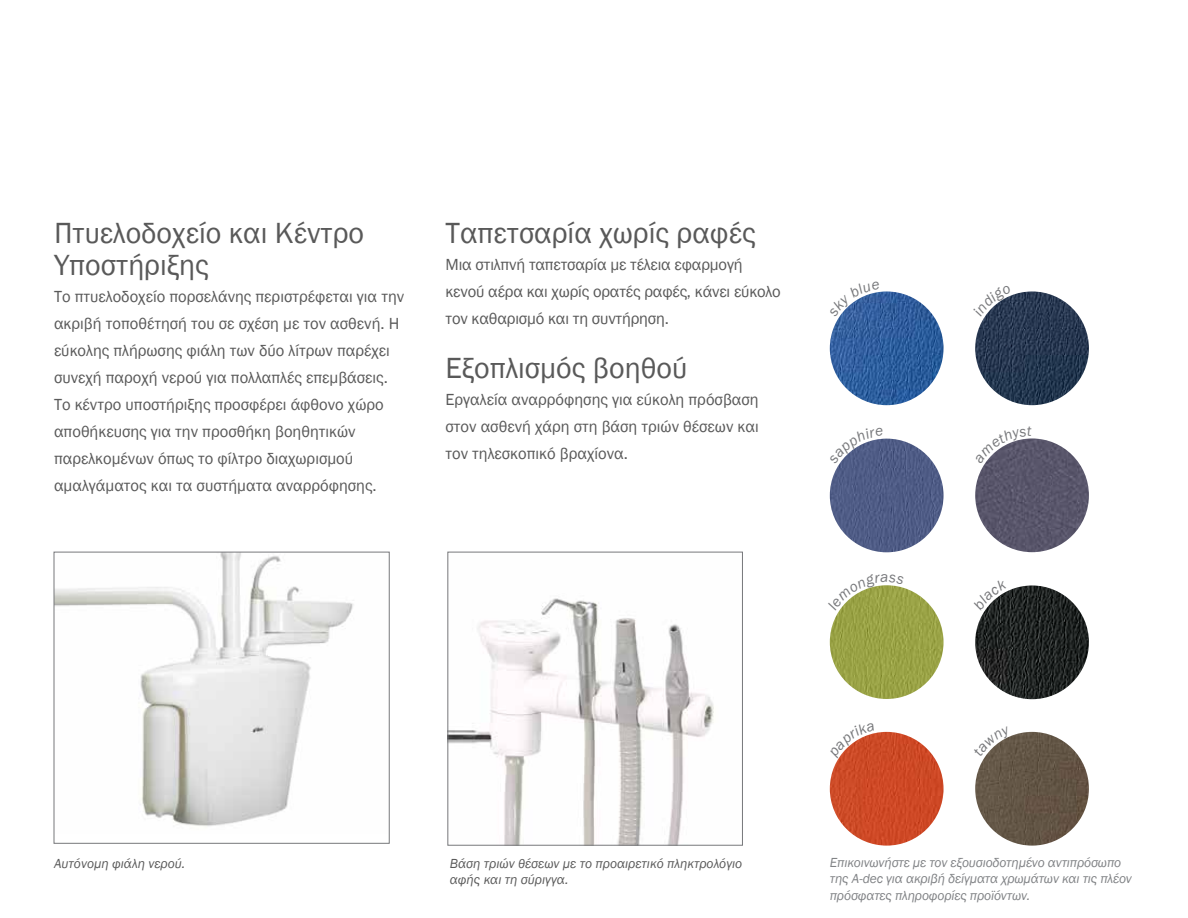
<style>
.page{position:relative;width:1188px;height:918px;background:#fff}
.page>*{position:absolute;margin:0;border:0;box-sizing:border-box;transform-origin:0 0}
.t1{font:30px/31.5px "Franklin Gothic";color:#595959}
.t2{font:16.5px/27px "Franklin Gothic";color:#595959}
.t3{font:italic 13.5px/16.5px "Franklin Gothic";letter-spacing:-.01em;color:#808285}
.t4{font:italic 13.5px/16.5px "Franklin Gothic";color:#595959}
</style>
<div class="page">
<img style="left:449px;top:598px;width:265px;height:246px">
<div style="left:447px;top:552px;width:296px;height:294px;border:1px solid #77787b"></div>
<img style="left:56px;top:554px;width:298px;height:273px">
<div style="left:54px;top:552px;width:336px;height:292px;border:1px solid #77787b"></div>
<img style="left:975px;top:585px;width:114px;height:114px;border-radius:57px">
<img style="left:830px;top:439px;width:114px;height:113px;border-radius:57px">
<img style="left:830px;top:291px;width:114px;height:114px;border-radius:57px">
<img style="left:975px;top:732px;width:114px;height:114px;border-radius:57px">
<img style="left:830px;top:732px;width:114px;height:114px;border-radius:57px">
<img style="left:830px;top:585px;width:114px;height:114px;border-radius:57px">
<img style="left:975px;top:438px;width:114px;height:114px;border-radius:57px">
<img style="left:975px;top:291px;width:114px;height:114px;border-radius:57px">
<svg style="left:984px;top:591px;width:23px;height:20px"></svg>
<svg style="left:839px;top:438px;width:44px;height:26px"></svg>
<svg style="left:839px;top:291px;width:41px;height:26px"></svg>
<svg style="left:985px;top:736px;width:26px;height:21px"></svg>
<svg style="left:838px;top:733px;width:37px;height:26px"></svg>
<svg style="left:840px;top:585px;width:64px;height:25px"></svg>
<svg style="left:984px;top:438px;width:48px;height:26px"></svg>
<svg style="left:984px;top:295px;width:27px;height:22px"></svg>
<h1 class="t1" style="left:54px;top:218px;width:312px">Πτυελοδοχείο και Κέντρο<br>Υποστήριξης</h1>
<p class="t2" style="left:54px;top:283px;width:352px">Το πτυελοδοχείο πορσελάνης περιστρέφεται για την ακριβή τοποθέτησή του σε σχέση με τον ασθενή. Η εύκολης πλήρωσης φιάλη των δύο λίτρων παρέχει συνεχή παροχή νερού για πολλαπλές επεμβάσεις.<br>Το κέντρο υποστήριξης προσφέρει άφθονο χώρο αποθήκευσης για την προσθήκη βοηθητικών παρελκομένων όπως το φίλτρο διαχωρισμού αμαλγάματος και τα συστήματα αναρρόφησης.</p>
<h1 class="t1" style="left:446px;top:218px;width:312px">Ταπετσαρία χωρίς ραφές</h1>
<p class="t2" style="left:446px;top:252px;width:337px">Μια στιλπνή ταπετσαρία με τέλεια εφαρμογή κενού αέρα και χωρίς ορατές ραφές, κάνει εύκολο τον καθαρισμό και τη συντήρηση.</p>
<h1 class="t1" style="left:446px;top:353px;width:243px">Εξοπλισμός βοηθού</h1>
<p class="t2" style="left:446px;top:387px;width:315px;text-align:justify">Εργαλεία αναρρόφησης για εύκολη πρόσβαση στον ασθενή χάρη στη βάση τριών θέσεων και τον τηλεσκοπικό βραχίονα.</p>
<p class="t4" style="left:54px;top:855px;width:133px">Αυτόνομη φιάλη νερού.</p>
<p class="t3" style="left:830px;top:854px;width:304px">Επικοινωνήστε με τον εξουσιοδοτημένο αντιπρόσωπο της A-dec για ακριβή δείγματα χρωμάτων και τις πλέον πρόσφατες πληροφορίες προϊόντων.</p>
<p class="t4" style="left:450px;top:855px;width:294px">Βάση τριών θέσεων με το προαιρετικό πληκτρολόγιο αφής και τη σύριγγα.</p>
</div>
